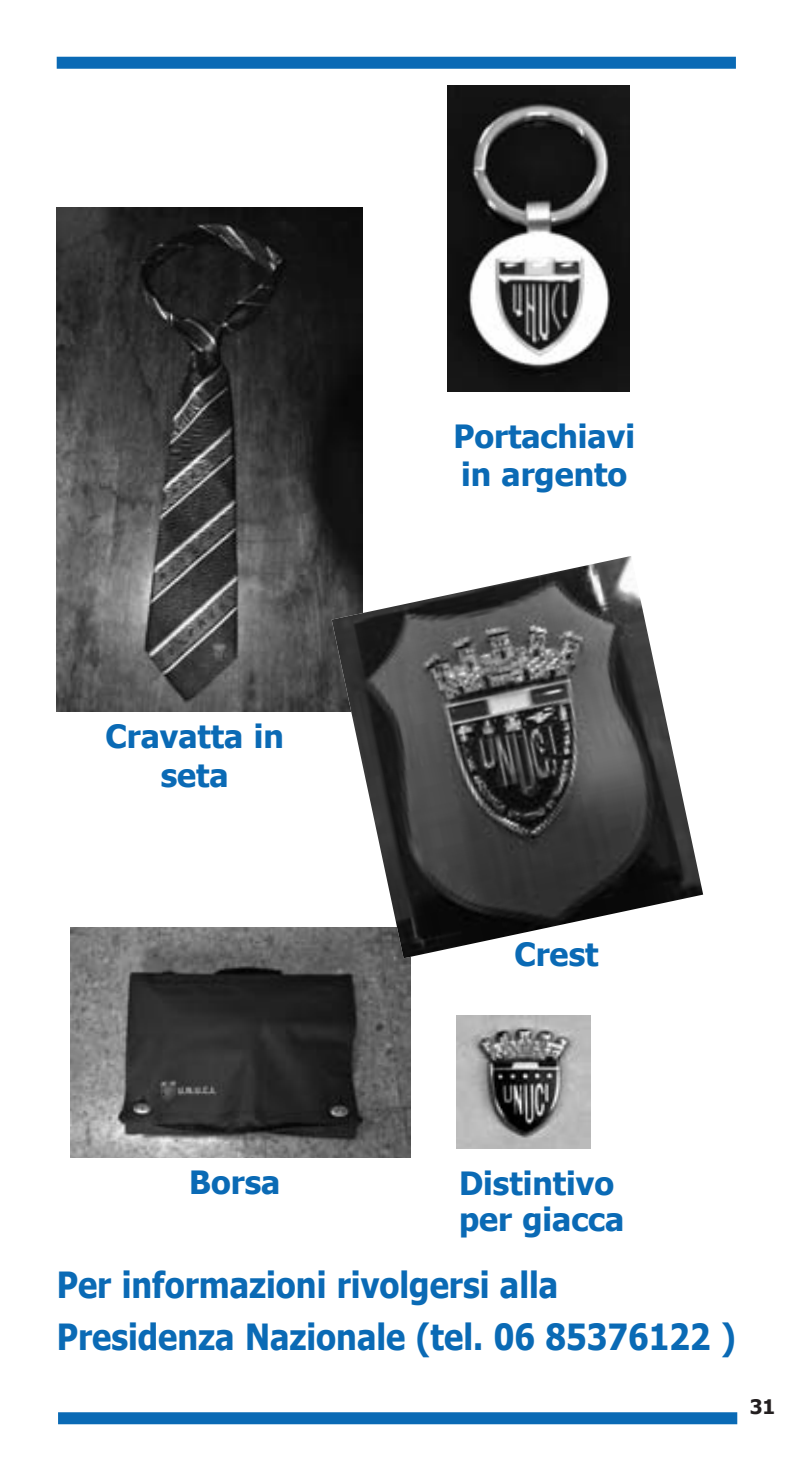
<style>
.page{position:relative;width:794px;height:1475px;background:#fff}
.page>*{position:absolute;margin:0;border:0;box-sizing:border-box;transform-origin:0 0}
.t1{font:700 36px/52px "Tahoma";color:#0a6ab5;scale:.9 1}
.t2{font:700 32px/38.4px "Tahoma";color:#0a6ab5}
.t3{font:700 20px "Tahoma";color:#231f20}
</style>
<div class="page">
<img style="left:448px;top:85px;width:181px;height:306px">
<img style="left:71px;top:927px;width:339px;height:230px">
<div style="left:57px;top:57px;width:679px;height:12px;background:#0a6ab5"></div>
<div style="left:58px;top:1411px;width:679px;height:12px;background:#0a6ab5"></div>
<img style="left:57px;top:207px;width:306px;height:504px">
<img style="left:332px;top:556px;width:371px;height:402px">
<img style="left:456px;top:1015px;width:134px;height:133px">
<p class="t2" style="left:453px;top:415px;width:183px">Portachiavi in argento</p>
<p class="t2" style="left:105px;top:716px;width:180px;text-align:center">Cravatta in seta</p>
<p class="t2" style="left:514px;top:934px;width:86px">Crest</p>
<p class="t2" style="left:189px;top:1161px;width:93px">Borsa</p>
<p class="t2" style="left:459px;top:1163px;width:167px;line-height:36px">Distintivo per giacca</p>
<p class="t1" style="left:57px;top:1257px;width:756px">Per informazioni rivolgersi alla<br>Presidenza Nazionale (tel. 06 85376122 )</p>
<p class="t3" style="left:750px;top:1393px;width:27px">31</p>
</div>
